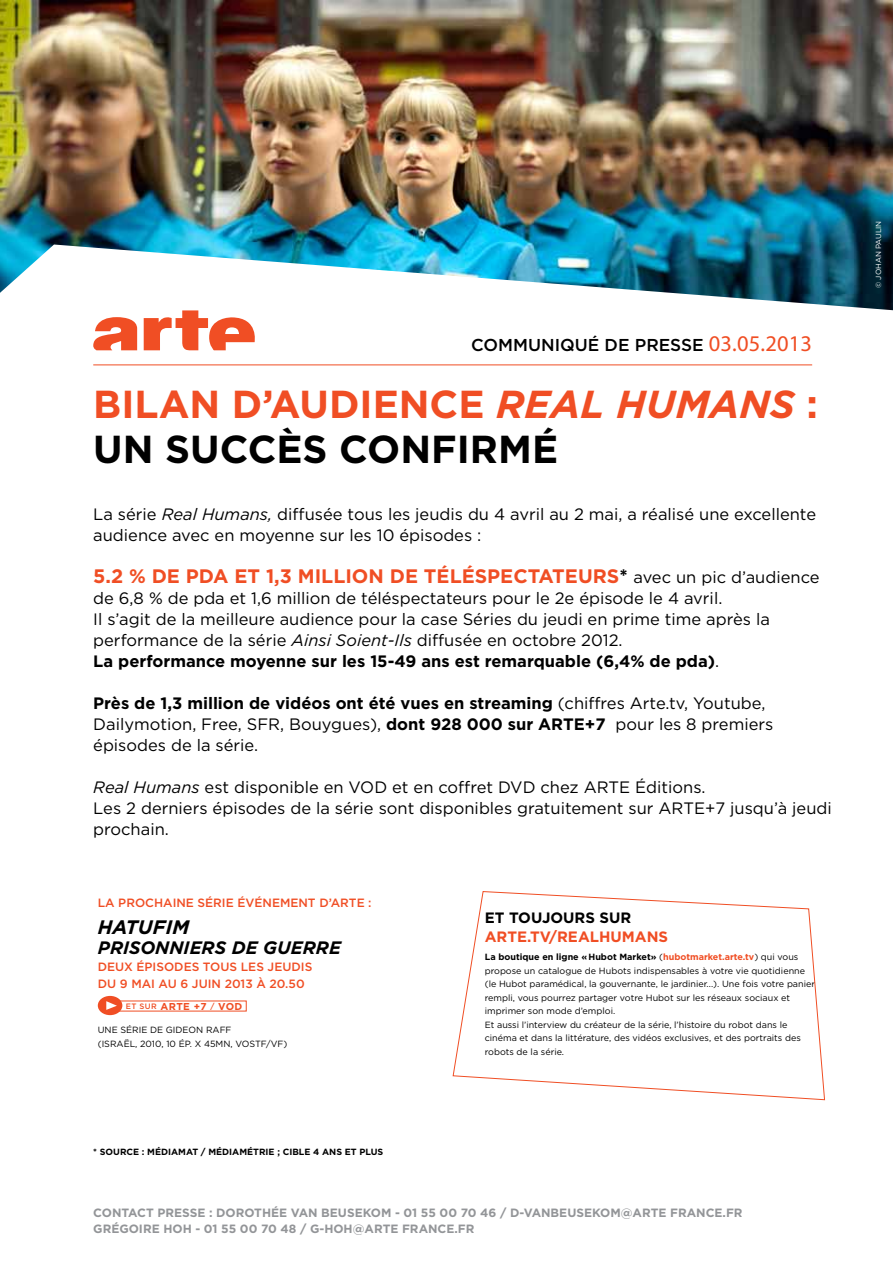
<style>
.page{position:relative;width:893px;height:1263px;background:#fff}
.page>*{position:absolute;margin:0;border:0;box-sizing:border-box;transform-origin:0 0}
.t1{font:700 39px/45px "Gotham";color:#f04e24}
.t2{font:700 19.5px "Gotham";color:#f04e24}
.t3{font:italic 700 19.5px "Gotham";color:#000}
.t4{font:italic 700 18px "Gotham";color:#000}
.t5{font:500 17.25px "Gotham";color:#000}
.t6{font:16.5px/21px "Gotham";color:#000}
.t7{font:700 16.5px/21px "Gotham";color:#000}
.t8{font:700 15px "Gotham";color:#f04e24}
.t9{font:700 15px "Gotham";color:#000}
.t10{font:700 12px/16.5px "Gotham";color:#939598}
.t11{font:500 12px/16.5px "Gotham";color:#f04e24}
.t12{font:700 10.05px "Gotham";color:#f04e24}
.t13{font:9px/13.5px "Gotham";color:#000}
.t14{font:700 9px "Gotham";color:#000}
.t15{font:500 7.8px "Gotham";color:#f04e24}
.t16{font:7.5px "Gotham";color:#fff}
.s1{font-family:"Myriad Pro";font-weight:400;font-size:22.5px;color:#f04e24}
.s2{font-style:italic}
.s3{color:#000}
.s4{font-weight:400;font-size:16.5px;color:#000}
.s5{font-weight:700}
.s6{font-weight:400}
.s7{font-weight:500;font-size:7.8px}
.s8{font-weight:700;color:#f04e24}
</style>
<div class="page">
<img style="left:0;top:0;width:893px;height:244px">
<svg style="left:0;top:244px;width:893px;height:122px"></svg>
<hr style="left:93px;top:364px;width:719px;height:1px;background:#f04e24">
<svg style="left:93px;top:310px;width:166px;height:40px"></svg>
<svg style="left:98px;top:996px;width:24px;height:19px"></svg>
<svg style="left:452px;top:891px;width:373px;height:209px"></svg>
<p class="t5" style="left:471px;top:334px;width:342px">COMMUNIQUÉ DE PRESSE <span class="s1">03.05.2013</span></p>
<h1 class="t1" style="left:93px;top:382px;width:726px">BILAN D’AUDIENCE <span class="s2">REAL HUMANS</span> :<br><span class="s3">UN SUCCÈS CONFIRMÉ</span></h1>
<p class="t6" style="left:93px;top:503px;width:724px">La série <span class="s2">Real Humans,</span> diffusée tous les jeudis du 4 avril au 2 mai, a réalisé une excellente audience avec en moyenne sur les 10 épisodes :</p>
<p class="t2" style="left:93px;top:563px;width:728px">5.2 % DE PDA ET 1,3 MILLION DE TÉLÉSPECTATEURS<span class="s3">*</span> <span class="s4">avec un pic d’audience</span></p>
<p class="t6" style="left:93px;top:587px;width:678px">de 6,8 % de pda et 1,6 million de téléspectateurs pour le 2e épisode le 4 avril.<br>I l s’agit de la meilleure audience pour la case Séries du jeudi en prime time après la performance de la série <span class="s2">Ainsi Soient-Ils</span> diffusée en octobre 2012.<br><span class="s5">LA PERFORMANCE MOYENNE SUR LES 15-49 ANS EST REMARQUABLE (6,4% DE PDA)</span>.</p>
<p class="t7" style="left:93px;top:693px;width:674px">PRÈS DE 1,3 MILLION DE VIDÉOS ONT ÉTÉ VUES EN STREAMING <span class="s6">(chiffres Arte.tv, Youtube,<br>Dailymotion, Free, SFR, Bouygues),</span> DONT 928 000 SUR ARTE</p>
<p class="t6" style="left:585px;top:713px;width:190px"><span class="s5">+7</span> pour les 8 premiers</p>
<p class="t6" style="left:93px;top:734px;width:166px">épisodes de la série.</p>
<p class="t6" style="left:93px;top:776px;width:740px"><span class="s2">Real Humans</span> est disponible en VOD et en coffret DVD chez ARTE éditions.<br>Les 2 derniers épisodes de la série sont disponibles gratuitement sur ARTE+7 jusqu’à jeudi prochain.</p>
<p class="t11" style="left:98px;top:894px;width:31px">LA PROC</p>
<p class="t11" style="left:154px;top:894px;width:27px">HAINE</p>
<p class="t11" style="left:198px;top:894px;width:23px">SÉRIE</p>
<p class="t11" style="left:237px;top:894px;width:35px">ÉVÉNEMEN</p>
<p class="t11" style="left:308px;top:894px;width:65px">T D’ARTE :</p>
<p class="t3" style="left:98px;top:914px;width:93px">HATUFIM</p>
<p class="t4" style="left:98px;top:935px;width:245px">PRISONNIERS DE GUERRE</p>
<p class="t11" style="left:98px;top:959px;width:56px">DEUX ÉPISODES</p>
<p class="t11" style="left:203px;top:959px;width:17px">TOUS</p>
<p class="t11" style="left:98px;top:959px;width:208px;text-indent:143px">LES JEUDIS<br>DU 9 MAI AU 6 JUIN 2013 À 20.50</p>
<p class="t15" style="left:126px;top:1001px;width:21px">ET SUR</p>
<p class="t12" style="left:160px;top:999px;width:67px">ARTE +7 <span class="s7">/</span> VOD</p>
<p class="t13" style="left:98px;top:1022px;width:191px;line-height:14.4px">Une série de gideon raff<br>(israël, 2010, 10 ép. X 45mn, VOSTF/VF)</p>
<p class="t14" style="left:93px;top:1146px;width:292px">* SOURCE : M ÉDIAMAT / M ÉDIAMÉTRIE ; CIBLE 4 ANS ET PLUS</p>
<p class="t9" style="left:485px;top:908px;width:148px">ET TOUJOURS SUR</p>
<p class="t8" style="left:485px;top:927px;width:12px">ARTE</p>
<p class="t8" style="left:527px;top:927px;width:42px">.TV/REALHUMANS</p>
<p class="t13" style="left:485px;top:950px;width:332px"><span class="s5">LA BOUTIQUE EN LIGNE « H UBOT MARKET»</span> (<span class="s8">HUBOTMARKET.ARTE.TV</span>) qui vous propose un catalogue de H ubots indispensables à votre vie quotidienne (le H ubot paramédical, la gouvernante, le jardinier...). U ne fois votre panier rempli, vous pourrez partager votre H ubot sur les réseaux sociaux et imprimer son mode d’emploi.<br>Et aussi l’interview du créateur de la série, l’histoire du robot dans le cinéma et dans la littérature, des vidéos exclusives, et des portraits des robots de la série.</p>
<p class="t10" style="left:93px;top:1204px;width:651px">CONTACT PRESSE : DOROTHÉE VAN BEUSEKOM - 01 55 00 70 46 / D-VANBEUSEKOM@ARTE FRANCE.FR<br>GRÉGOIRE HOH - 01 55 00 70 48 / G-HOH@ARTE FRANCE.FR</p>
<p class="t16" style="left:874px;top:288px;width:69px;rotate:-90deg">© Johan Paulin</p>
</div>
